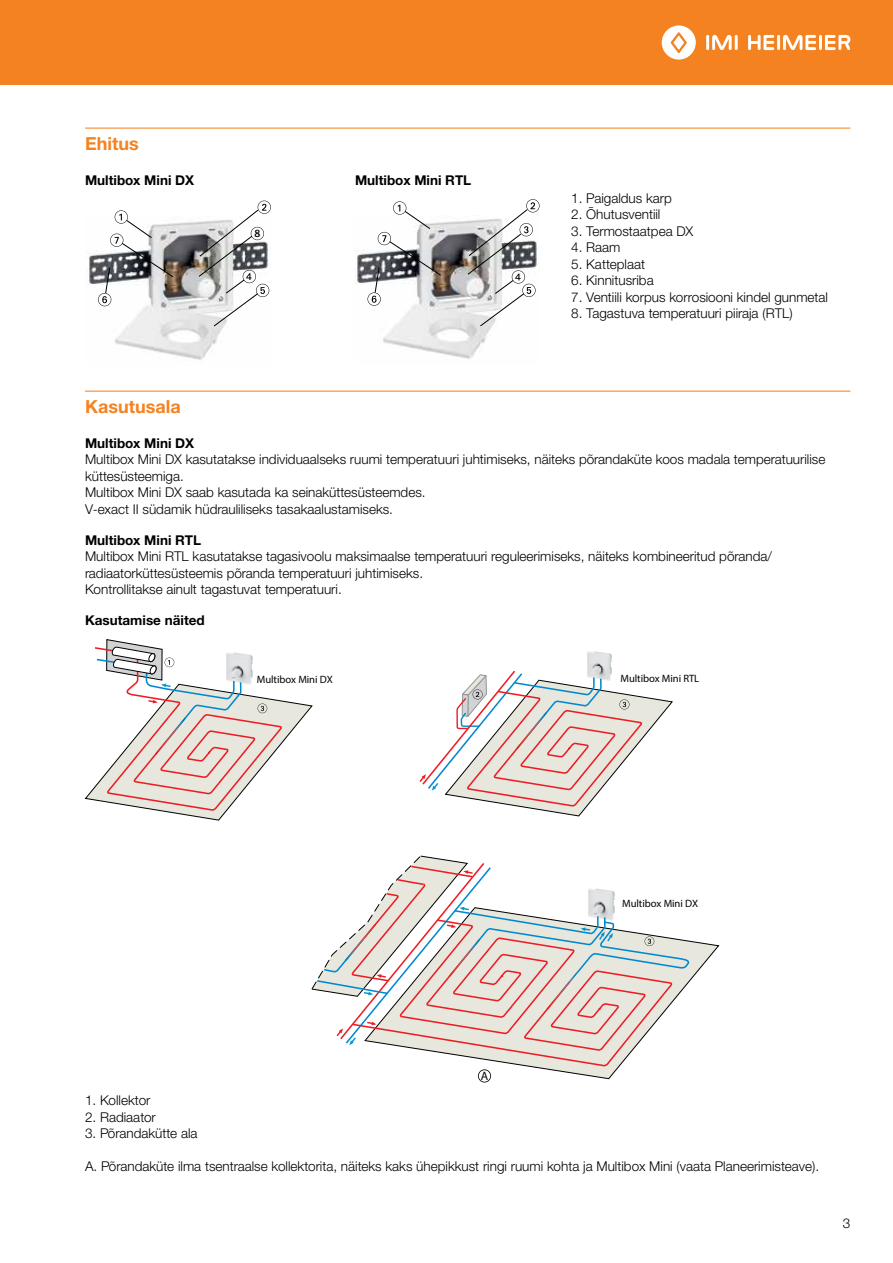
<style>
.page{position:relative;width:893px;height:1263px;background:#fff}
.page>*{position:absolute;margin:0;border:0;box-sizing:border-box;transform-origin:0 0}
.t1{font:700 18px "Helvetica Neue LTW1 G";color:#f58220}
.t2{font:300 13.5px/16.5px "Helvetica Neue LTW1 G";color:#000}
.t3{font:700 13.5px "Helvetica Neue LTW1 G";color:#000}
.t4{font:300 12.15px "Frutiger";color:#000}
.t5{font:700 10.65px "Frutiger";letter-spacing:-.005em;color:#000}
.t6{font:600 10.65px "Praxis LT Pro";color:#000}
</style>
<div class="page">
<div style="left:0;top:0;width:893px;height:85px;background:#f58220"></div>
<hr style="left:706px;top:35px;width:3px;height:15px;background:#fff">
<hr style="left:735px;top:35px;width:3px;height:15px;background:#fff">
<svg style="left:712px;top:35px;width:20px;height:15px"></svg>
<svg style="left:662px;top:25px;width:34px;height:35px"></svg>
<hr style="left:777px;top:35px;width:3px;height:15px;background:#fff">
<svg style="left:748px;top:35px;width:26px;height:15px"></svg>
<hr style="left:819px;top:35px;width:3px;height:15px;background:#fff">
<svg style="left:783px;top:35px;width:33px;height:15px"></svg>
<svg style="left:825px;top:35px;width:25px;height:15px"></svg>
<hr style="left:85px;top:128px;width:765px;height:1px;background:#f58220">
<hr style="left:85px;top:391px;width:765px;height:1px;background:#f58220">
<img style="left:87px;top:222px;width:137px;height:138px">
<img style="left:355px;top:221px;width:136px;height:138px">
<svg style="left:198px;top:201px;width:73px;height:126px"></svg>
<svg style="left:98px;top:210px;width:76px;height:96px"></svg>
<svg style="left:467px;top:199px;width:73px;height:128px"></svg>
<svg style="left:368px;top:201px;width:74px;height:105px"></svg>
<svg style="left:690px;top:940px;width:29px;height:41px"></svg>
<svg style="left:84px;top:639px;width:606px;height:444px"></svg>
<h1 class="t1" style="left:85px;top:132px;width:55px">Ehitus</h1>
<p class="t3" style="left:85px;top:172px;width:111px">Multibox Mini DX</p>
<p class="t3" style="left:355px;top:172px;width:118px">Multibox Mini RTL</p>
<p class="t6" style="left:254px;top:227px;width:8px">8</p>
<p class="t2" style="left:571px;top:190px;width:102px">1. Paigaldus karp</p>
<p class="t2" style="left:571px;top:206px;width:91px">2. Õhutusventiil</p>
<p class="t2" style="left:571px;top:223px;width:124px">3. Termostaatpea DX</p>
<p class="t2" style="left:571px;top:239px;width:51px">4. Raam</p>
<p class="t2" style="left:571px;top:256px;width:75px">5. Katteplaat</p>
<p class="t2" style="left:571px;top:272px;width:84px">6. Kinnitusriba</p>
<p class="t2" style="left:571px;top:289px;width:258px">7. Ventiili korpus korrosiooni kindel gunmetal</p>
<p class="t2" style="left:571px;top:305px;width:223px">8. Tagastuva temperatuuri piiraja (RTL)</p>
<h1 class="t1" style="left:85px;top:395px;width:97px">Kasutusala</h1>
<p class="t3" style="left:85px;top:435px;width:111px">Multibox Mini DX</p>
<p class="t2" style="left:85px;top:451px;width:742px">Multibox Mini DX kasutatakse individuaalseks ruumi temperatuuri juhtimiseks, näiteks põrandaküte koos madala temperatuurilise küttesüsteemiga.<br>Multibox Mini DX saab kasutada ka seinaküttesüsteemdes.<br>V-exact II südamik hüdrauliliseks tasakaalustamiseks.</p>
<p class="t3" style="left:85px;top:531px;width:118px">Multibox Mini RTL</p>
<p class="t2" style="left:85px;top:548px;width:688px">Multibox Mini RTL kasutatakse tagasivoolu maksimaalse temperatuuri reguleerimiseks, näiteks kombineeritud põranda/ radiaatorküttesüsteemis põranda temperatuuri juhtimiseks.<br>Kontrollitakse ainult tagastuvat temperatuuri.</p>
<p class="t3" style="left:85px;top:612px;width:121px">Kasutamise näited</p>
<p class="t5" style="left:257px;top:673px;width:77px">Multibox Mini DX</p>
<p class="t5" style="left:620px;top:671px;width:80px">Multibox Mini RTL</p>
<p class="t5" style="left:622px;top:896px;width:77px">Multibox Mini DX</p>
<p class="t4" style="left:481px;top:1068px;width:9px">A</p>
<p class="t2" style="left:85px;top:1092px;width:67px">1. Kollektor</p>
<p class="t2" style="left:85px;top:1108px;width:72px">2. Radiaator</p>
<p class="t2" style="left:85px;top:1125px;width:114px">3. Põrandakütte ala</p>
<p class="t2" style="left:85px;top:1158px;width:736px">A. Põrandaküte ilma tsentraalse kollektorita, näiteks kaks ühepikkust ringi ruumi kohta ja Multibox Mini (vaata Planeerimisteave).</p>
<p class="t2" style="left:843px;top:1215px;width:9px">3</p>
</div>
